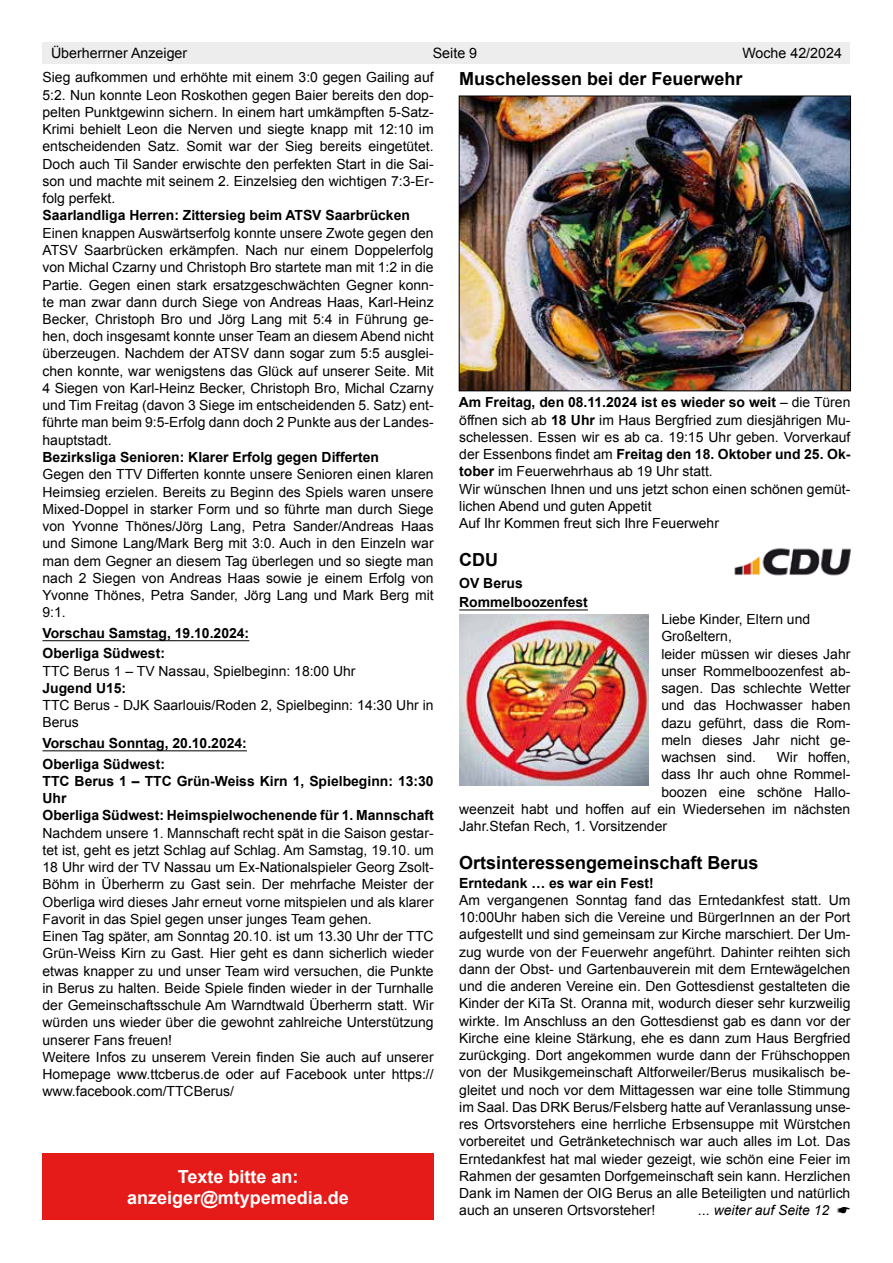
<style>
.page{position:relative;width:893px;height:1263px;background:#fff}
.page>*{position:absolute;margin:0;border:0;box-sizing:border-box;transform-origin:0 0}
.t1{font:700 18px "Arial";color:#000}
.t2{font:700 18px/21px "Arial";color:#fff;text-align:center}
.t3{font:14.25px "Arial";color:#000}
.t4{font:13.95px/17.2px "Arial";color:#000}
.t5{font:700 13.95px/20.7px "Arial";color:#000}
.t6{font:italic 13.95px "Arial";color:#000}
.s1{font-weight:700}
</style>
<div class="page">
<div style="left:43px;top:43px;width:807px;height:21px;background:#ededed"></div>
<hr style="left:459px;top:609px;width:129px;height:1px;background:#000">
<img style="left:461px;top:98px;width:388px;height:291px">
<div style="left:459px;top:96px;width:392px;height:295px;border:1px solid #000"></div>
<img style="left:734px;top:548px;width:116px;height:28px">
<img style="left:459px;top:615px;width:190px;height:170px">
<hr style="left:43px;top:640px;width:206px;height:1px;background:#000">
<hr style="left:43px;top:750px;width:204px;height:1px;background:#000">
<div style="left:43px;top:1153px;width:391px;height:67px;background:#e41b18"></div>
<p class="t3" style="left:51px;top:44px;width:138px">Überherrner Anzeiger</p>
<p class="t3" style="left:433px;top:44px;width:46px">Seite 9</p>
<p class="t3" style="left:742px;top:44px;width:101px">Woche 42/2024</p>
<p class="t1" style="left:459px;top:67px;width:285px">Muschelessen bei der Feuerwehr</p>
<p class="t4" style="left:43px;top:69px;width:393px;text-align:justify">Sieg aufkommen und erhöhte mit einem 3:0 gegen Gailing auf 5:2. Nun konnte Leon Roskothen gegen Baier bereits den dop&shy;pelten Punktgewinn sichern. In einem hart umkämpften 5-Satz-Krimi behielt Leon die Nerven und siegte knapp mit 12:10 im entscheidenden Satz. Somit war der Sieg bereits eingetütet.<br>Doch auch Til Sander erwischte den perfekten Start in die Sai&shy;son und machte mit seinem 2. Einzelsieg den wichtigen 7:3-Er&shy;folg perfekt.</p>
<p class="t5" style="left:43px;top:206px;width:369px">Saarlandliga Herren: Zittersieg beim ATSV Saarbrücken</p>
<p class="t4" style="left:43px;top:224px;width:393px;text-align:justify">Einen knappen Auswärtserfolg konnte unsere Zwote gegen den ATSV Saarbrücken erkämpfen. Nach nur einem Doppelerfolg von Michal Czarny und Christoph Bro startete man mit 1:2 in die Partie. Gegen einen stark ersatzgeschwächten Gegner konn&shy;te man zwar dann durch Siege von Andreas Haas, Karl-Heinz Becker, Christoph Bro und Jörg Lang mit 5:4 in Führung ge&shy;hen, doch insgesamt konnte unser Team an diesem Abend nicht überzeugen. Nachdem der ATSV dann sogar zum 5:5 ausglei&shy;chen konnte, war wenigstens das Glück auf unserer Seite. Mit 4 Siegen von Karl-Heinz Becker, Christoph Bro, Michal Czarny und Tim Freitag (davon 3 Siege im entscheidenden 5. Satz) ent&shy;führte man beim 9:5-Erfolg dann doch 2 Punkte aus der Landes&shy;hauptstadt.</p>
<p class="t5" style="left:43px;top:447px;width:338px">Bezirksliga Senioren: Klarer Erfolg gegen Differten</p>
<p class="t4" style="left:43px;top:466px;width:393px;text-align:justify">Gegen den TTV Differten konnte unsere Senioren einen klaren Heimsieg erzielen. Bereits zu Beginn des Spiels waren unsere Mixed-Doppel in starker Form und so führte man durch Siege von Yvonne Thönes/Jörg Lang, Petra Sander/Andreas Haas und Simone Lang/Mark Berg mit 3:0. Auch in den Einzeln war man dem Gegner an diesem Tag überlegen und so siegte man nach 2 Siegen von Andreas Haas sowie je einem Erfolg von Yvonne Thönes, Petra Sander, Jörg Lang und Mark Berg mit 9:1.</p>
<p class="t5" style="left:43px;top:623px;width:208px">Vorschau Samstag, 19.10.2024:<br>Oberliga Südwest:</p>
<p class="t4" style="left:43px;top:662px;width:314px">TTC Berus 1 – TV Nassau, Spielbeginn: 18:00 Uhr</p>
<p class="t5" style="left:43px;top:678px;width:85px">Jugend U15:</p>
<p class="t4" style="left:43px;top:697px;width:393px">TTC Berus - DJK Saarlouis/Roden 2, Spielbeginn: 14:30 Uhr in<br>Berus</p>
<p class="t5" style="left:43px;top:733px;width:206px">Vorschau Sonntag, 20.10.2024:<br>Oberliga Südwest:</p>
<p class="t5" style="left:43px;top:773px;width:393px;line-height:17.2px">TTC Berus 1 – TTC Grün-Weiss Kirn 1, Spielbeginn: 13:30<br>Uhr<br>Oberliga Südwest: Heimspielwochenende für 1. Mannschaft</p>
<p class="t4" style="left:43px;top:824px;width:393px">Nachdem unsere 1. Mannschaft recht spät in die Saison gestar&shy;tet ist, geht es jetzt Schlag auf Schlag. Am Samstag, 19.10. um 18 Uhr wird der TV Nassau um Ex-Nationalspieler Georg Zsolt-Böhm in Überherrn zu Gast sein. Der mehrfache Meister der Oberliga wird dieses Jahr erneut vorne mitspielen und als klarer Favorit in das Spiel gegen unser junges Team gehen.<br>Einen Tag später, am Sonntag 20.10. ist um 13.30 Uhr der TTC Grün-Weiss Kirn zu Gast. Hier geht es dann sicherlich wieder etwas knapper zu und unser Team wird versuchen, die Punkte in Berus zu halten. Beide Spiele finden wieder in der Turnhalle der Gemeinschaftsschule Am Warndtwald Überherrn statt. Wir würden uns wieder über die gewohnt zahlreiche Unterstützung unserer Fans freuen!<br>Weitere Infos zu unserem Verein finden Sie auch auf unserer Homepage www.ttcberus.de oder auf Facebook unter https:// www.facebook.com/TTCBerus/</p>
<p class="t4" style="left:459px;top:394px;width:393px"><span class="s1">Am Freitag, den 08.11.2024 ist es wieder so weit</span> – die Türen öffnen sich ab <span class="s1">18 Uhr</span> im Haus Bergfried zum diesjährigen Mu&shy;schelessen. Essen wir es ab ca. 19:15 Uhr geben. Vorverkauf der Essenbons findet am <span class="s1">Freitag den 18. Oktober und 25. Ok&shy;tober</span> im Feuerwehrhaus ab 19 Uhr statt.<br>Wir wünschen Ihnen und uns jetzt schon einen schönen gemüt&shy;lichen Abend und guten Appetit<br>Auf Ihr Kommen freut sich Ihre Feuerwehr</p>
<p class="t1" style="left:459px;top:548px;width:40px">CDU</p>
<p class="t5" style="left:459px;top:574px;width:130px;line-height:18.8px">OV Berus<br>Rommelboozenfest</p>
<p class="t4" style="left:661px;top:611px;width:191px">Liebe Kinder, Eltern und<br>Großeltern,<br>leider müssen wir dieses Jahr unser Rommelboozenfest ab&shy;sagen. Das schlechte Wetter und das Hochwasser haben dazu geführt, dass die Rom&shy;meln dieses Jahr nicht ge&shy;wachsen sind.</p>
<p class="t4" style="left:777px;top:749px;width:75px">Wir hoffen,</p>
<p class="t4" style="left:661px;top:766px;width:191px">dass Ihr auch ohne Rommel-</p>
<p class="t4" style="left:661px;top:783px;width:191px">boozen eine schöne Hallo-</p>
<p class="t4" style="left:459px;top:800px;width:393px">weenzeit habt und hoffen auf ein Wiedersehen im nächsten</p>
<p class="t4" style="left:459px;top:818px;width:209px">Jahr.Stefan Rech, 1. Vorsitzender</p>
<p class="t1" style="left:459px;top:851px;width:301px">Ortsinteressengemeinschaft Berus</p>
<p class="t5" style="left:459px;top:873px;width:196px">Erntedank … es war ein Fest!</p>
<p class="t4" style="left:459px;top:891px;width:393px;text-align:justify">Am vergangenen Sonntag fand das Erntedankfest statt. Um 10:00Uhr haben sich die Vereine und BürgerInnen an der Port aufgestellt und sind gemeinsam zur Kirche marschiert. Der Um&shy;zug wurde von der Feuerwehr angeführt. Dahinter reihten sich dann der Obst- und Gartenbauverein mit dem Erntewägelchen und die anderen Vereine ein. Den Gottesdienst gestalteten die Kinder der KiTa St. Oranna mit, wodurch dieser sehr kurzweilig wirkte. Im Anschluss an den Gottesdienst gab es dann vor der Kirche eine kleine Stärkung, ehe es dann zum Haus Bergfried zurückging. Dort angekommen wurde dann der Frühschoppen von der Musikgemeinschaft Altforweiler/Berus musikalisch be&shy;gleitet und noch vor dem Mittagessen war eine tolle Stimmung im Saal. Das DRK Berus/Felsberg hatte auf Veranlassung unse&shy;res Ortsvorstehers eine herrliche Erbsensuppe mit Würstchen vorbereitet und Getränketechnisch war auch alles im Lot. Das Erntedankfest hat mal wieder gezeigt, wie schön eine Feier im Rahmen der gesamten Dorfgemeinschaft sein kann. Herzlichen Dank im Namen der OIG Berus an alle Beteiligten und natürlich auch an unseren Ortsvorsteher!</p>
<p class="t2" style="left:127px;top:1167px;width:223px">Texte bitte an: anzeiger@mtypemedia.de</p>
<p class="t6" style="left:698px;top:1201px;width:154px">... weiter auf Seite 12 ☛</p>
</div>
